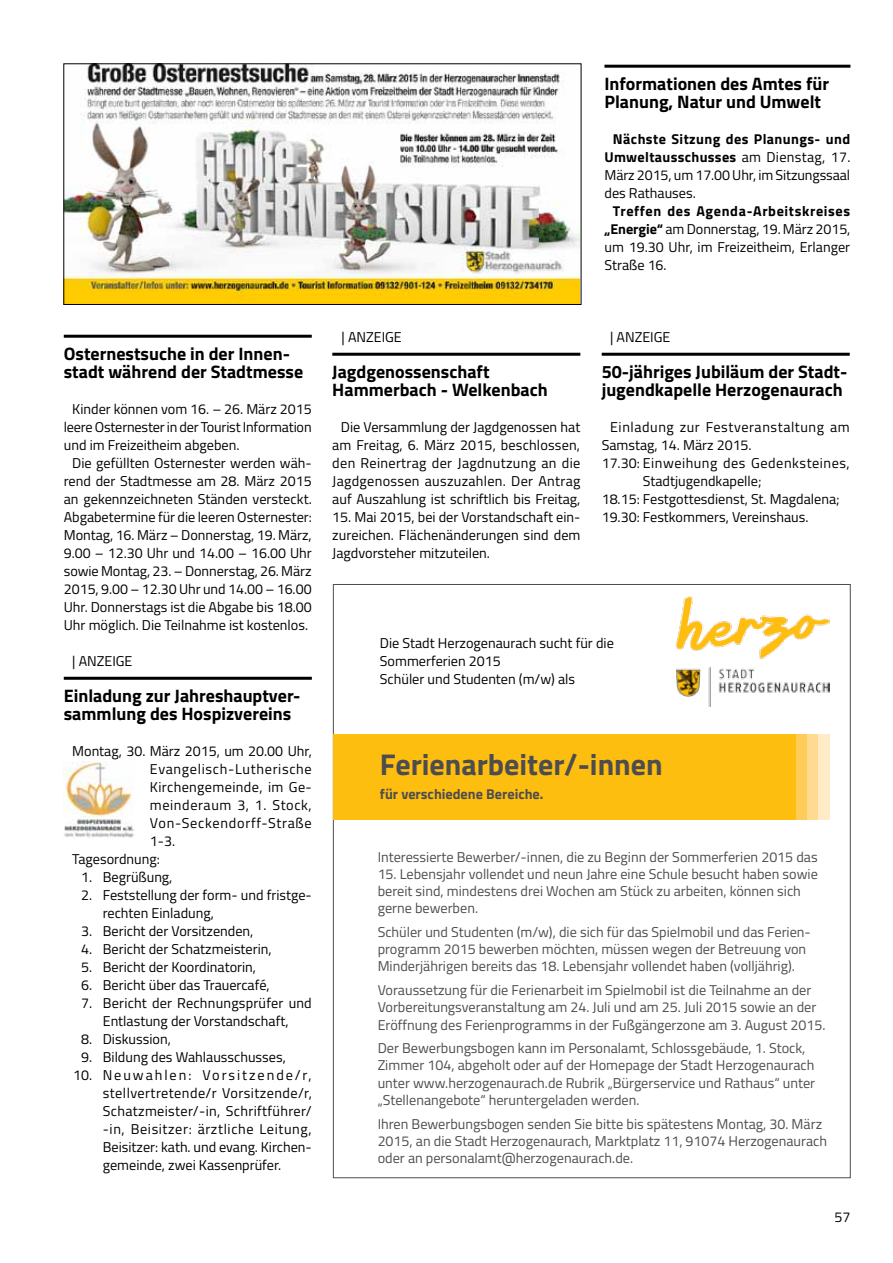
<style>
.page{position:relative;width:893px;height:1263px;background:#fff}
.page>*{position:absolute;margin:0;border:0;box-sizing:border-box;transform-origin:0 0}
.t1{font:700 30px "Titillium";color:#4d4d4f}
.t2{font:700 18px/18px "Titillium";color:#000}
.t3{font:14.25px/18px "Titillium";color:#000;text-align:justify}
.t4{font:14.25px/17.2px "Titillium";color:#4d4d4f}
.t5{font:14.25px "Titillium";letter-spacing:.04em;color:#000}
.t6{font:14.25px "Titillium";letter-spacing:.05em;color:#000}
.t7{font:14.25px "Titillium";letter-spacing:.035em;color:#000}
.t8{font:700 14.25px "Titillium";color:#4d4d4f}
.t9{font:14.25px "Titillium";letter-spacing:.025em;color:#000}
.s1{font-weight:700}
</style>
<div class="page">
<img style="left:676px;top:596px;width:153px;height:110px">
<hr style="left:332px;top:353px;width:248px;height:3px;background:#000">
<hr style="left:64px;top:677px;width:248px;height:3px;background:#000">
<img style="left:64px;top:761px;width:71px;height:78px">
<hr style="left:604px;top:65px;width:246px;height:3px;background:#000">
<hr style="left:602px;top:353px;width:248px;height:3px;background:#000">
<hr style="left:64px;top:335px;width:248px;height:3px;background:#000">
<img style="left:66px;top:66px;width:513px;height:237px">
<div style="left:64px;top:64px;width:517px;height:241px;border:1px solid #000"></div>
<div style="left:346px;top:735px;width:483px;height:85px;background:#ffebc5"></div>
<div style="left:346px;top:735px;width:472px;height:85px;background:#ffdb91"></div>
<div style="left:346px;top:735px;width:461px;height:85px;background:#ffcc5b"></div>
<div style="left:333px;top:735px;width:463px;height:85px;background:#febe10"></div>
<p class="t2" style="left:604px;top:74px;width:226px">Informationen des Amtes für<br>Planung, Natur und Umwelt</p>
<p class="t3" style="left:604px;top:129px;width:248px;text-indent:9px"><span class="s1">Nächste Sitzung des Planungs- und Umweltausschusses</span> am Dienstag, 17.<br>März 2015, um 17.00 Uhr, im Sitzungssaal des Rathauses.</p>
<p class="t3" style="left:604px;top:201px;width:247px;text-indent:9px"><span class="s1">Treffen des Agenda-Arbeitskreises „Energie“</span> am Donnerstag, 19. März 2015, um 19.30 Uhr, im Freizeitheim, Erlanger Straße 16.</p>
<p class="t2" style="left:64px;top:344px;width:241px">Osternestsuche in der Innen&shy;stadt während der Stadtmesse</p>
<p class="t3" style="left:72px;top:399px;width:241px">Kinder können vom 16. – 26. März 2015</p>
<p class="t3" style="left:64px;top:417px;width:249px">leere Osternester in der Tourist Information</p>
<p class="t3" style="left:64px;top:435px;width:177px">und im Freizeitheim abgeben.</p>
<p class="t3" style="left:72px;top:453px;width:241px">Die gefüllten Osternester werden wäh-</p>
<p class="t3" style="left:64px;top:471px;width:249px">rend der Stadtmesse am 28. März 2015</p>
<p class="t3" style="left:64px;top:489px;width:249px">an gekennzeichneten Ständen versteckt.</p>
<p class="t3" style="left:64px;top:507px;width:250px">Abgabetermine für die leeren Osternester:</p>
<p class="t3" style="left:64px;top:525px;width:249px">Montag, 16. März – Donnerstag, 19. März,</p>
<p class="t3" style="left:64px;top:543px;width:249px">9.00 – 12.30 Uhr und 14.00 – 16.00 Uhr</p>
<p class="t3" style="left:64px;top:561px;width:249px">sowie Montag, 23. – Donnerstag, 26. März</p>
<p class="t3" style="left:64px;top:579px;width:249px">2015, 9.00 – 12.30 Uhr und 14.00 – 16.00</p>
<p class="t3" style="left:64px;top:597px;width:249px">Uhr. Donnerstags ist die Abgabe bis 18.00</p>
<p class="t3" style="left:64px;top:615px;width:246px">Uhr möglich. Die Teilnahme ist kostenlos.</p>
<p class="t3" style="left:72px;top:651px;width:62px">| ANZEIGE</p>
<p class="t2" style="left:64px;top:686px;width:238px">Einladung zur Jahreshauptver&shy;sammlung des Hospizvereins</p>
<p class="t3" style="left:72px;top:741px;width:241px">Montag, 30. März 2015, um 20.00 Uhr,</p>
<p class="t6" style="left:150px;top:759px;width:163px">Evangelisch-Lutherische</p>
<p class="t9" style="left:150px;top:777px;width:163px">Kirchengemeinde, im Ge-</p>
<p class="t5" style="left:150px;top:795px;width:163px">meinderaum 3, 1. Stock,</p>
<p class="t6" style="left:150px;top:813px;width:163px">Von-Seckendorff-Straße</p>
<p class="t3" style="left:150px;top:831px;width:27px">1-3.</p>
<p class="t3" style="left:72px;top:849px;width:89px">Tagesordnung:</p>
<p class="t3" style="left:81px;top:867px;width:93px">1. Begrüßung,</p>
<p class="t3" style="left:103px;top:885px;width:211px;text-indent:-22px">2. Feststellung der form- und fristge&shy;rechten Einladung,</p>
<p class="t3" style="left:81px;top:921px;width:174px">3. Bericht der Vorsitzenden,</p>
<p class="t3" style="left:81px;top:939px;width:192px">4. Bericht der Schatzmeisterin,</p>
<p class="t3" style="left:81px;top:957px;width:176px">5. Bericht der Koordinatorin,</p>
<p class="t3" style="left:81px;top:975px;width:190px">6. Bericht über das Trauercafé,</p>
<p class="t3" style="left:81px;top:993px;width:232px;text-align:center">7. Bericht der Rechnungsprüfer und<br>Entlastung der Vorstandschaft,</p>
<p class="t3" style="left:81px;top:1029px;width:91px">8. Diskussion,</p>
<p class="t3" style="left:81px;top:1047px;width:206px">9. Bildung des Wahlausschusses,</p>
<p class="t3" style="left:103px;top:1065px;width:211px;text-indent:-30px">10. Neuwahlen: Vorsitzende/r, stellvertretende/r Vorsitzende/r, Schatzmeister/-in, Schriftführer/ -in, Beisitzer: ärztliche Leitung, Beisitzer: kath. und evang. Kirchen&shy;gemeinde, zwei Kassenprüfer.</p>
<p class="t3" style="left:342px;top:327px;width:62px">| ANZEIGE</p>
<p class="t2" style="left:332px;top:362px;width:217px">Jagdgenossenschaft<br>Hammerbach - Welkenbach</p>
<p class="t3" style="left:332px;top:417px;width:250px;text-align:center">Die Versammlung der Jagdgenossen hat am Freitag, 6. März 2015, beschlossen, den Reinertrag der Jagdnutzung an die Jagdgenossen auszuzahlen. Der Antrag auf Auszahlung ist schriftlich bis Freitag,</p>
<p class="t3" style="left:332px;top:507px;width:250px">15. Mai 2015, bei der Vorstandschaft ein&shy;zureichen. Flächenänderungen sind dem Jagdvorsteher mitzuteilen.</p>
<p class="t3" style="left:610px;top:327px;width:62px">| ANZEIGE</p>
<p class="t2" style="left:602px;top:362px;width:247px">50-jähriges Jubiläum der Stadt&shy;jugendkapelle Herzogenaurach</p>
<p class="t5" style="left:610px;top:417px;width:241px">Einladung zur Festveranstaltung am</p>
<p class="t3" style="left:602px;top:435px;width:152px">Samstag, 14. März 2015.</p>
<p class="t7" style="left:602px;top:453px;width:250px">17.30: Einweihung des Gedenksteines,</p>
<p class="t3" style="left:643px;top:471px;width:120px">Stadtjugendkapelle;</p>
<p class="t3" style="left:602px;top:489px;width:240px">18.15: Festgottesdienst, St. Magdalena;</p>
<p class="t3" style="left:602px;top:507px;width:208px">19.30: Festkommers, Vereinshaus.</p>
<p class="t3" style="left:380px;top:633px;width:235px;text-align:left">Die Stadt Herzogenaurach sucht für die<br>Sommerferien 2015<br>Schüler und Studenten (m/w) als</p>
<h1 class="t1" style="left:380px;top:742px;width:284px">Ferienarbeiter/-innen</h1>
<p class="t8" style="left:380px;top:783px;width:165px">für verschiedene Bereiche.</p>
<p class="t4" style="left:378px;top:847px;width:441px">Interessierte Bewerber/-innen, die zu Beginn der Sommerferien 2015 das</p>
<p class="t4" style="left:378px;top:864px;width:442px">15. Lebensjahr vollendet und neun Jahre eine Schule besucht haben sowie bereit sind, mindestens drei Wochen am Stück zu arbeiten, können sich gerne bewerben.</p>
<p class="t4" style="left:378px;top:923px;width:435px">Schüler und Studenten (m/w), die sich für das Spielmobil und das Ferien&shy;programm 2015 bewerben möchten, müssen wegen der Betreuung von<br>Minderjährigen bereits das 18. Lebensjahr vollendet haben (volljährig).</p>
<p class="t4" style="left:378px;top:981px;width:449px">Voraussetzung für die Ferienarbeit im Spielmobil ist die Teilnahme an der<br>Vorbereitungsveranstaltung am 24. Juli und am 25. Juli 2015 sowie an der<br>Eröffnung des Ferienprogramms in der Fußgängerzone am 3. August 2015.</p>
<p class="t4" style="left:378px;top:1039px;width:439px">Der Bewerbungsbogen kann im Personalamt, Schlossgebäude, 1. Stock, Zimmer 104, abgeholt oder auf der Homepage der Stadt Herzogenaurach unter www.herzogenaurach.de Rubrik „Bürgerservice und Rathaus“ unter „Stellenangebote“ heruntergeladen werden.</p>
<p class="t4" style="left:378px;top:1114px;width:451px">Ihren Bewerbungsbogen senden Sie bitte bis spätestens Montag, 30. März<br>2015, an die Stadt Herzogenaurach, Marktplatz 11, 91074 Herzogenaurach oder an personalamt@herzogenaurach.de.</p>
<p class="t3" style="left:834px;top:1207px;width:17px">57</p>
</div>
